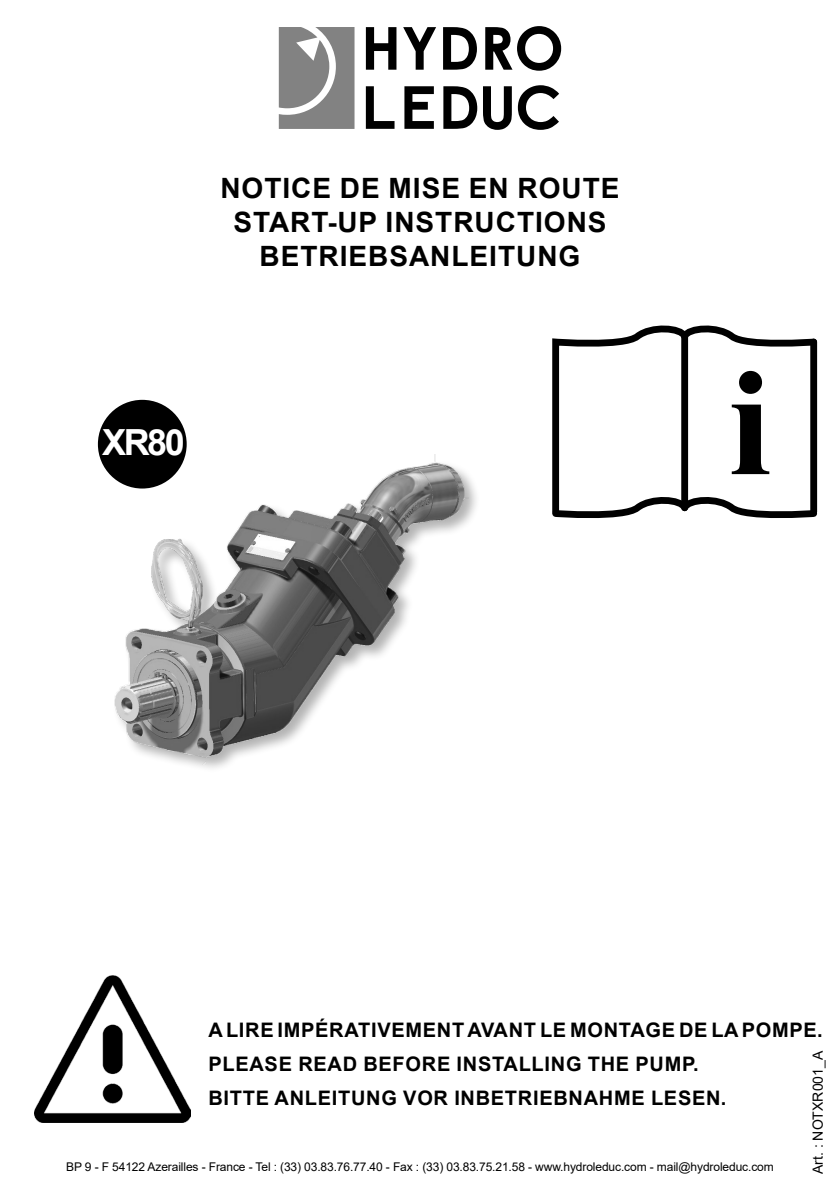
<style>
.page{position:relative;width:840px;height:1191px;background:#fff}
.page>*{position:absolute;margin:0;border:0;box-sizing:border-box;transform-origin:0 0}
.t1{font:700 152.2px "Times New Roman";color:#000}
.t2{font:700 36px "Arial";color:#fff}
.t3{font:700 28px/34px "Arial";letter-spacing:.035em;color:#000;text-align:center}
.t4{font:700 20px/34px "Arial";letter-spacing:.035em;color:#000}
.t5{font:14px "Arial";color:#000}
.t6{font:12px "Arial";letter-spacing:-.01em;color:#000}
</style>
<div class="page">
<svg style="left:365px;top:27px;width:31px;height:43px"></svg>
<svg style="left:403px;top:27px;width:33px;height:43px"></svg>
<svg style="left:443px;top:27px;width:33px;height:43px"></svg>
<svg style="left:485px;top:26px;width:76px;height:45px"></svg>
<svg style="left:365px;top:86px;width:29px;height:43px"></svg>
<svg style="left:404px;top:86px;width:29px;height:43px"></svg>
<svg style="left:443px;top:86px;width:68px;height:44px"></svg>
<svg style="left:517px;top:85px;width:42px;height:45px"></svg>
<svg style="left:279px;top:27px;width:75px;height:102px;background:#949494"></svg>
<svg style="left:552px;top:325px;width:266px;height:193px"></svg>
<img style="left:34px;top:975px;width:156px;height:148px">
<div style="left:98px;top:400px;width:88px;height:88px;background:#000;border-radius:50%"></div>
<img style="left:106px;top:454px;width:362px;height:310px">
<h3 class="t3" style="left:220px;top:172px;width:400px">NOTICE DE MISE EN ROUTE<br>START-UP INSTRUCTIONS<br>BETRIEBSANLEITUNG</h3>
<h2 class="t2" style="left:102px;top:416px;width:84px">XR80</h2>
<h1 class="t1" style="left:728px;top:318px;width:44px">i</h1>
<p class="t4" style="left:208px;top:1013px;width:615px">A LIRE IMPÉRATIVEMENT AVANT LE MONTAGE DE LA POMPE.<br>PLEASE READ BEFORE INSTALLING THE PUMP.<br>BITTE ANLEITUNG VOR INBETRIEBNAHME LESEN.</p>
<p class="t5" style="left:807px;top:1174px;width:124px;rotate:-90deg">Art. : NOTXR001_A</p>
<p class="t6" style="left:66px;top:1158px;width:708px">BP 9 - F 54122 Azerailles - France - Tel : (33) 03.83.76.77.40 - Fax : (33) 03.83.75.21.58 - www.hydroleduc.com - mail@hydroleduc.com</p>
</div>
